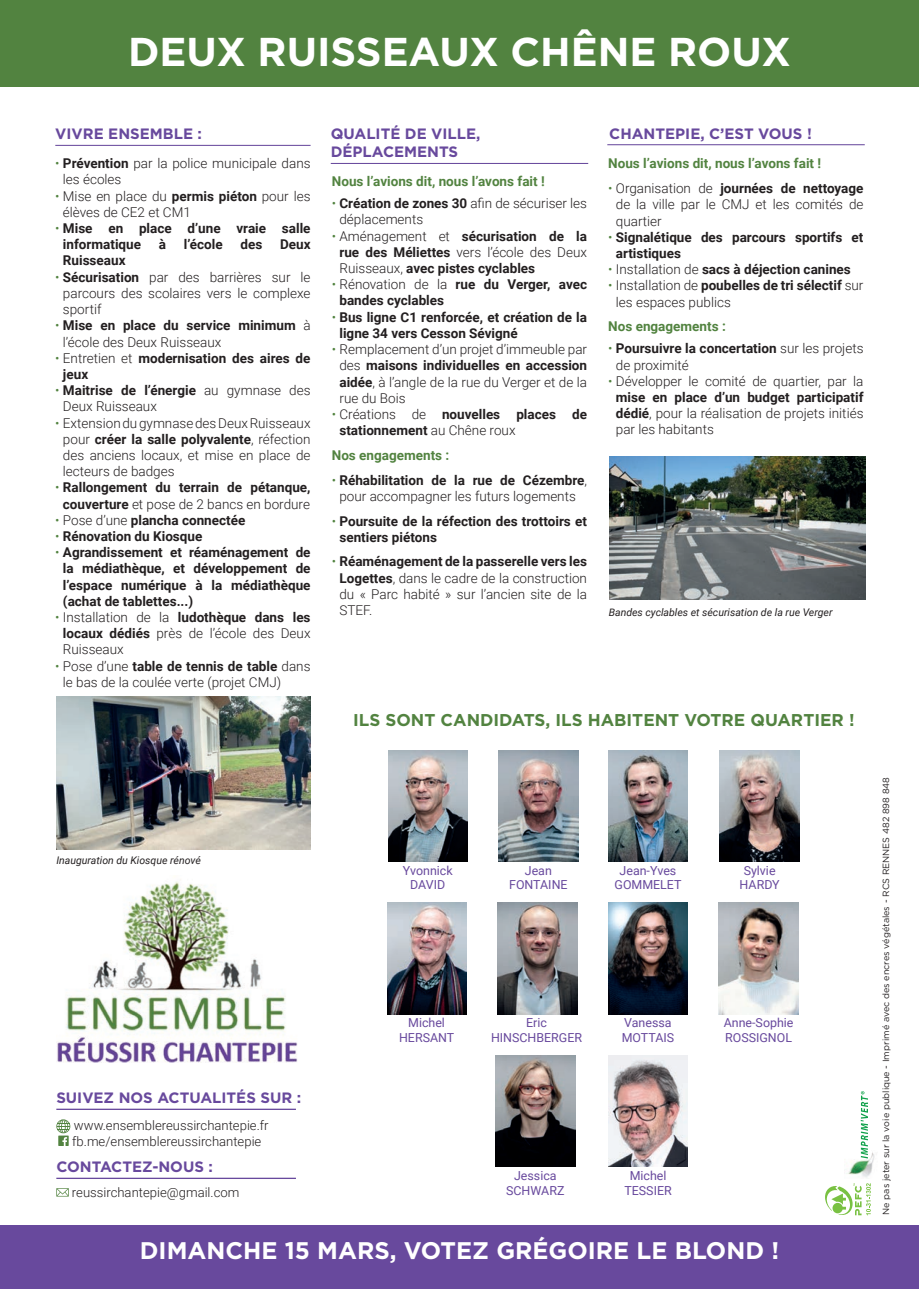
<style>
.page{position:relative;width:919px;height:1289px;background:#fff}
.page>*{position:absolute;margin:0;border:0;box-sizing:border-box;transform-origin:0 0}
.t1{font:700 40.2px "Gotham";color:#fff}
.t2{font:700 24px "Gotham";color:#fff}
.t3{font:700 17.1px "Gotham";color:#528340}
.t4{font:700 15px "Gotham";color:#68499d}
.t5{font:300 13.5px/16.2px "Roboto";color:#231f20;text-align:justify}
.t6{font:700 13.5px/16.2px "Roboto";color:#231f20}
.t7{font:700 13.5px "Roboto";color:#528340}
.t8{font:300 13.05px/15.8px "Roboto";color:#231f20}
.t9{font:12.45px/14.9px "Roboto";color:#68499d;text-align:center}
.t10{font:italic 10.5px "Roboto";color:#231f20}
.t11{font:9px "Gotham";color:#231f20}
.s1{color:#528340}
.s2{font-weight:700}
.s3{font-weight:300;color:#528340}
.s4{font-weight:300}
</style>
<div class="page">
<img style="left:56px;top:696px;width:254px;height:153px">
<img style="left:609px;top:457px;width:256px;height:143px">
<div style="left:0;top:0;width:918px;height:86px;background:#528340"></div>
<div style="left:0;top:1225px;width:918px;height:63px;background:#68499d"></div>
<hr style="left:55px;top:145px;width:255px;height:1px;background:#68499d">
<hr style="left:331px;top:163px;width:257px;height:1px;background:#68499d">
<hr style="left:607px;top:144px;width:257px;height:1px;background:#68499d">
<img style="left:57px;top:881px;width:241px;height:181px">
<svg style="left:56px;top:1188px;width:13px;height:8px"></svg>
<hr style="left:56px;top:1108px;width:240px;height:1px;background:#68499d">
<hr style="left:56px;top:1177px;width:240px;height:1px;background:#68499d">
<svg style="left:56px;top:1119px;width:14px;height:26px"></svg>
<img style="left:846px;top:1151px;width:29px;height:27px">
<svg style="left:860px;top:1091px;width:7px;height:67px"></svg>
<svg style="left:825px;top:1183px;width:45px;height:32px"></svg>
<img style="left:388px;top:750px;width:79px;height:111px">
<img style="left:387px;top:903px;width:79px;height:111px">
<img style="left:498px;top:750px;width:80px;height:111px">
<img style="left:497px;top:903px;width:80px;height:111px">
<img style="left:495px;top:1055px;width:80px;height:111px">
<img style="left:608px;top:750px;width:79px;height:111px">
<img style="left:720px;top:750px;width:79px;height:111px">
<img style="left:608px;top:903px;width:79px;height:111px">
<img style="left:608px;top:1055px;width:79px;height:111px">
<img style="left:719px;top:903px;width:79px;height:111px">
<h1 class="t1" style="left:128px;top:29px;width:664px">DEUX RUISSEAUX CHÊNE ROUX</h1>
<p class="t4" style="left:55px;top:125px;width:148px">VIVRE ENSEMBLE :</p>
<p class="t4" style="left:331px;top:125px;width:151px">QUALITÉ DE VILLE,</p>
<p class="t4" style="left:609px;top:125px;width:204px">CHANTEPIE, C’EST VOUS !</p>
<p class="t4" style="left:331px;top:143px;width:129px">DÉPLACEMENTS</p>
<p class="t7" style="left:332px;top:172px;width:214px">Nous l’avions dit, nous l’avons fait !</p>
<p class="t5" style="left:339px;top:195px;width:249px;text-indent:-8px"><span class="s1">•</span> <span class="s2">Création de zones 30</span> afin de sécuriser les déplacements</p>
<p class="t6" style="left:339px;top:227px;width:249px;text-align:justify;text-indent:-8px"><span class="s3">•</span> <span class="s4">Aménagement et</span> sécurisation de la rue des Méliettes <span class="s4">vers l’école des Deux Ruisseaux,</span> avec pistes cyclables</p>
<p class="t6" style="left:339px;top:276px;width:249px;text-indent:-8px"><span class="s3">•</span> <span class="s4">Rénovation de la</span> rue du Verger, avec bandes cyclables</p>
<p class="t6" style="left:339px;top:308px;width:249px;text-indent:-8px"><span class="s3">•</span> Bus ligne C1 renforcée, et création de la ligne 34 vers Cesson Sévigné</p>
<p class="t5" style="left:339px;top:341px;width:249px;text-indent:-8px"><span class="s1">•</span> Remplacement d’un projet d’immeuble par des <span class="s2">maisons individuelles en accession aidée</span>, à l’angle de la rue du Verger et de la rue du Bois</p>
<p class="t6" style="left:339px;top:405px;width:249px;text-indent:-8px"><span class="s3">•</span> <span class="s4">Créations de</span> nouvelles places de stationnement <span class="s4">au Chêne roux</span></p>
<p class="t7" style="left:332px;top:445px;width:119px">Nos engagements :</p>
<p class="t5" style="left:332px;top:471px;width:257px;text-align:center"><span class="s1">•</span> <span class="s2">Réhabilitation de la rue de Cézembre</span>, pour accompagner les futurs logements</p>
<p class="t6" style="left:339px;top:512px;width:249px;text-indent:-8px"><span class="s3">•</span> Poursuite de la réfection des trottoirs et sentiers piétons</p>
<p class="t5" style="left:339px;top:553px;width:249px;text-indent:-8px"><span class="s1">•</span> <span class="s2">Réaménagement de la passerelle vers les Logettes</span>, dans le cadre de la construction du « Parc habité » sur l’ancien site de la STEF.</p>
<p class="t5" style="left:63px;top:155px;width:249px;text-indent:-8px"><span class="s1">•</span> <span class="s2">Prévention</span> par la police municipale dans les écoles</p>
<p class="t5" style="left:63px;top:187px;width:249px;text-indent:-8px"><span class="s1">•</span> Mise en place du <span class="s2">permis piéton</span> pour les élèves de CE2 et CM1</p>
<p class="t6" style="left:63px;top:220px;width:249px;text-indent:-8px"><span class="s3">•</span> Mise en place d’une vraie salle informatique</p>
<p class="t7" style="left:608px;top:154px;width:214px">Nous l’avions dit, nous l’avons fait !</p>
<p class="t5" style="left:616px;top:180px;width:249px;text-indent:-8px"><span class="s1">•</span> Organisation de <span class="s2">journées de nettoyage </span>de la ville par le CMJ et les comités de quartier</p>
<p class="t6" style="left:616px;top:228px;width:249px;text-indent:-8px"><span class="s3">•</span> Signalétique des parcours sportifs et artistiques</p>
<p class="t6" style="left:608px;top:261px;width:244px"><span class="s3">•</span> <span class="s4">Installation de</span> sacs à déjection canines</p>
<p class="t5" style="left:616px;top:277px;width:249px;text-indent:-8px"><span class="s1">•</span> Installation de <span class="s2">poubelles de tri sélectif</span> sur les espaces publics</p>
<p class="t7" style="left:608px;top:317px;width:119px">Nos engagements :</p>
<p class="t6" style="left:616px;top:340px;width:249px;text-indent:-8px"><span class="s3">•</span> Poursuivre la concertation <span class="s4">sur les projets de proximité</span></p>
<p class="t5" style="left:616px;top:372px;width:249px;text-indent:-8px"><span class="s1">•</span> Développer le comité de quartier, par la <span class="s2">mise en place d’un budget participatif dédié</span>, pour la réalisation de projets initiés par les habitants</p>
<p class="t6" style="left:159px;top:236px;width:9px">à</p>
<p class="t6" style="left:184px;top:236px;width:40px">l’école</p>
<p class="t6" style="left:240px;top:236px;width:23px">des</p>
<p class="t6" style="left:280px;top:236px;width:32px">Deux</p>
<p class="t6" style="left:63px;top:252px;width:64px">Ruisseaux</p>
<p class="t5" style="left:63px;top:268px;width:249px;text-indent:-8px"><span class="s1">•</span> <span class="s2">Sécurisation</span> par des barrières sur le parcours des scolaires vers le complexe sportif</p>
<p class="t6" style="left:63px;top:317px;width:249px;text-indent:-8px"><span class="s3">•</span> Mise en place du service minimum <span class="s4">à l’école des Deux Ruisseaux</span></p>
<p class="t6" style="left:63px;top:349px;width:249px;text-indent:-8px"><span class="s3">•</span> <span class="s4">Entretien et</span> modernisation des aires de jeux</p>
<p class="t5" style="left:63px;top:382px;width:249px;text-indent:-8px"><span class="s1">•</span> <span class="s2">Maitrise de l’énergie</span> au gymnase des<br>Deux Ruisseaux</p>
<p class="t5" style="left:63px;top:414px;width:249px;text-indent:-8px"><span class="s1">•</span> Extension du gymnase des Deux Ruisseaux pour <span class="s2">créer la salle polyvalente</span>, réfection des anciens locaux, et mise en place de lecteurs de badges</p>
<p class="t6" style="left:55px;top:479px;width:257px;text-align:center"><span class="s3">•</span> Rallongement du terrain de pétanque, couverture <span class="s4">et pose de 2 bancs en bordure</span></p>
<p class="t6" style="left:55px;top:511px;width:191px"><span class="s3">•</span> <span class="s4">Pose d’une</span> plancha connectée</p>
<p class="t6" style="left:55px;top:527px;width:149px"><span class="s3">•</span> Rénovation du Kiosque</p>
<p class="t6" style="left:63px;top:544px;width:249px;text-align:justify;text-indent:-8px"><span class="s3">•</span> Agrandissement et réaménagement de la médiathèque, et développement de l’espace numérique à la médiathèque (achat de tablettes...)</p>
<p class="t5" style="left:63px;top:608px;width:249px;text-indent:-8px"><span class="s1">•</span> Installation de la <span class="s2">ludothèque dans les locaux dédiés</span> près de l’école des Deux Ruisseaux</p>
<p class="t5" style="left:63px;top:657px;width:249px;text-indent:-8px"><span class="s1">•</span> Pose d’une <span class="s2">table de tennis de table</span> dans le bas de la coulée verte (projet CMJ)</p>
<p class="t10" style="left:608px;top:605px;width:225px">Bandes cyclables et sécurisation de la rue Verger</p>
<p class="t3" style="left:353px;top:710px;width:503px">ILS SONT CANDIDATS, ILS HABITENT VOTRE QUARTIER !</p>
<p class="t10" style="left:56px;top:853px;width:146px">Inauguration du Kiosque rénové</p>
<p class="t4" style="left:56px;top:1088px;width:246px">SUIVEZ NOS ACTUALITÉS SUR :</p>
<p class="t8" style="left:72px;top:1117px;width:198px">www.ensemblereussirchantepie.fr fb.me/ensemblereussirchantepie</p>
<p class="t4" style="left:56px;top:1158px;width:158px">CONTACTEZ-NOUS :</p>
<p class="t8" style="left:72px;top:1183px;width:169px">reussirchantepie@gmail.com</p>
<p class="t9" style="left:403px;top:862px;width:51px">Yvonnick<br>DAVID</p>
<p class="t9" style="left:509px;top:862px;width:60px">Jean<br>FONTAINE</p>
<p class="t9" style="left:614px;top:862px;width:68px">Jean-Yves<br>GOMMELET</p>
<p class="t9" style="left:739px;top:862px;width:42px">Sylvie<br>HARDY</p>
<p class="t9" style="left:399px;top:1014px;width:57px">Michel<br>HERSANT</p>
<p class="t9" style="left:491px;top:1014px;width:92px">Eric<br>HINSCHBERGER</p>
<p class="t9" style="left:621px;top:1014px;width:54px;text-align:left">Vanessa<br>MOTTAIS</p>
<p class="t9" style="left:723px;top:1014px;width:71px;text-align:left">Anne-Sophie<br>ROSSIGNOL</p>
<p class="t9" style="left:506px;top:1167px;width:60px">Jessica<br>SCHWARZ</p>
<p class="t9" style="left:624px;top:1167px;width:49px">Michel<br>TESSIER</p>
<h2 class="t2" style="left:140px;top:1236px;width:640px">DIMANCHE 15 MARS, VOTEZ GRÉGOIRE LE BLOND !</h2>
<p class="t11" style="left:880px;top:1214px;width:439px;rotate:-90deg">Ne pas jeter sur la voie publique - Imprimé avec des encres végétales - RCS RENNES 482 898 848</p>
</div>
